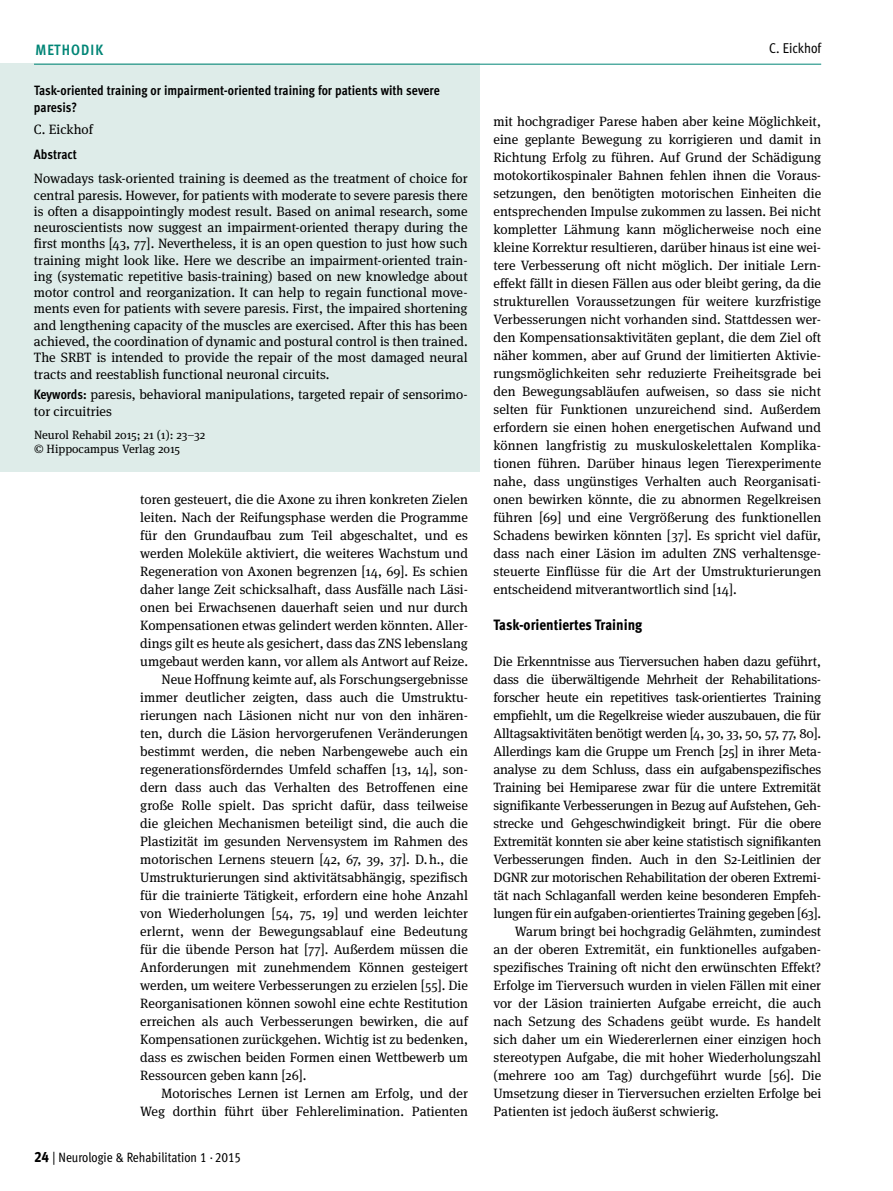
<style>
.page{position:relative;width:893px;height:1191px;background:#fff}
.page>*{position:absolute;margin:0;border:0;box-sizing:border-box;transform-origin:0 0}
.t1{font:15px "Meta Cond Extra Bold LF";color:#000}
.t2{font:700 15px "Meta Cond";letter-spacing:.075em;color:#008576}
.t3{font:14.25px "Meta Cond Book LF";color:#000}
.t4{font:13.5px/18px "Meta Serif Pro";color:#000;text-align:justify}
.t5{font:13.5px/16.5px "Meta Cond Bold LF";color:#000}
.t6{font:13.5px "Meta Cond Book LF";color:#000}
.t7{font:12px/14.4px "Meta Serif Pro";color:#000}
.s1{font-family:"Meta Cond Bold LF"}
.s2{font-family:"Meta Cond Extra Bold LF";font-size:15px}
</style>
<div class="page">
<div style="left:0;top:64px;width:480px;height:408px;background:#deece9"></div>
<hr style="left:34px;top:64px;width:787px;height:1px;background:#008576">
<p class="t2" style="left:36px;top:41px;width:69px">METHODIK</p>
<p class="t3" style="left:769px;top:40px;width:53px">C. Eickhof</p>
<p class="t5" style="left:34px;top:82px;width:407px">Task-oriented training or impairment-oriented training for patients with severe paresis?</p>
<p class="t4" style="left:34px;top:119px;width:61px">C. Eickhof</p>
<p class="t5" style="left:34px;top:145px;width:44px">Abstract</p>
<p class="t4" style="left:34px;top:170px;width:435px;line-height:16.2px">Nowadays task-oriented training is deemed as the treatment of choice for central paresis. However, for patients with moderate to severe paresis there is often a disappointingly modest result. Based on animal research, some neuroscientists now suggest an impairment-oriented therapy during the first months [43, 77]. Nevertheless, it is an open question to just how such training might look like. Here we describe an impairment-oriented train&shy;ing (systematic repetitive basis-training) based on new knowledge about motor control and reorganization. It can help to regain functional move&shy;ments even for patients with severe paresis. First, the impaired shortening and lengthening capacity of the muscles are exercised. After this has been achieved, the coordination of dynamic and postural control is then trained.<br>The SRBT is intended to provide the repair of the most damaged neural tracts and reestablish functional neuronal circuits.</p>
<p class="t4" style="left:34px;top:386px;width:435px;line-height:16.2px"><span class="s1">Keywords:</span> paresis, behavioral manipulations, targeted repair of sensorimo&shy;tor circuitries</p>
<p class="t7" style="left:34px;top:427px;width:173px">Neurol Rehabil 2015; 21 (1): 23–32 © Hippocampus Verlag 2015</p>
<p class="t4" style="left:140px;top:490px;width:329px">toren gesteuert, die die Axone zu ihren konkreten Zielen</p>
<p class="t4" style="left:140px;top:508px;width:329px">leiten. Nach der Reifungsphase werden die Programme</p>
<p class="t4" style="left:140px;top:526px;width:329px">für den Grundaufbau zum Teil abgeschaltet, und es</p>
<p class="t4" style="left:140px;top:544px;width:329px">werden Moleküle aktiviert, die weiteres Wachstum und</p>
<p class="t4" style="left:140px;top:562px;width:329px">Regeneration von Axonen begrenzen [14, 69]. Es schien</p>
<p class="t4" style="left:140px;top:580px;width:329px">daher lange Zeit schicksalhaft, dass Ausfälle nach Läsi-</p>
<p class="t4" style="left:140px;top:598px;width:329px">onen bei Erwachsenen dauerhaft seien und nur durch</p>
<p class="t4" style="left:140px;top:616px;width:329px">Kompensationen etwas gelindert werden könnten. Aller-</p>
<p class="t4" style="left:140px;top:634px;width:329px">dings gilt es heute als gesichert, dass das ZNS lebenslang</p>
<p class="t4" style="left:140px;top:652px;width:329px">umgebaut werden kann, vor allem als Antwort auf Reize.</p>
<p class="t4" style="left:162px;top:670px;width:308px">Neue Hoffnung keimte auf, als Forschungsergebnisse</p>
<p class="t4" style="left:140px;top:688px;width:329px">immer deutlicher zeigten, dass auch die Umstruktu-</p>
<p class="t4" style="left:140px;top:706px;width:329px">rierungen nach Läsionen nicht nur von den inhären-</p>
<p class="t4" style="left:140px;top:724px;width:329px">ten, durch die Läsion hervorgerufenen Veränderungen</p>
<p class="t4" style="left:140px;top:742px;width:329px">bestimmt werden, die neben Narbengewebe auch ein</p>
<p class="t4" style="left:140px;top:760px;width:329px">regenerationsförderndes Umfeld schaffen [13, 14], son-</p>
<p class="t4" style="left:140px;top:778px;width:329px">dern dass auch das Verhalten des Betroffenen eine</p>
<p class="t4" style="left:140px;top:796px;width:329px">große Rolle spielt. Das spricht dafür, dass teilweise</p>
<p class="t4" style="left:140px;top:814px;width:329px">die gleichen Mechanismen beteiligt sind, die auch die</p>
<p class="t4" style="left:140px;top:832px;width:329px">Plastizität im gesunden Nervensystem im Rahmen des</p>
<p class="t4" style="left:140px;top:850px;width:329px">motorischen Lernens steuern [42, 67, 39, 37]. D.h., die</p>
<p class="t4" style="left:140px;top:868px;width:329px">Umstrukturierungen sind aktivitätsabhängig, spezifisch</p>
<p class="t4" style="left:140px;top:886px;width:329px">für die trainierte Tätigkeit, erfordern eine hohe Anzahl</p>
<p class="t4" style="left:140px;top:904px;width:329px">von Wiederholungen [54, 75, 19] und werden leichter</p>
<p class="t4" style="left:140px;top:922px;width:329px">erlernt, wenn der Bewegungsablauf eine Bedeutung</p>
<p class="t4" style="left:140px;top:940px;width:329px">für die übende Person hat [77]. Außerdem müssen die</p>
<p class="t4" style="left:140px;top:958px;width:329px">Anforderungen mit zunehmendem Können gesteigert</p>
<p class="t4" style="left:140px;top:976px;width:329px">werden, um weitere Verbesserungen zu erzielen [55]. Die</p>
<p class="t4" style="left:140px;top:994px;width:329px">Reorganisationen können sowohl eine echte Restitution</p>
<p class="t4" style="left:140px;top:1011px;width:329px">erreichen als auch Verbesserungen bewirken, die auf</p>
<p class="t4" style="left:140px;top:1029px;width:329px">Kompensationen zurückgehen. Wichtig ist zu bedenken,</p>
<p class="t4" style="left:140px;top:1047px;width:329px">dass es zwischen beiden Formen einen Wettbewerb um</p>
<p class="t4" style="left:140px;top:1065px;width:168px">Ressourcen geben kann [26].</p>
<p class="t4" style="left:162px;top:1083px;width:308px">Motorisches Lernen ist Lernen am Erfolg, und der</p>
<p class="t4" style="left:140px;top:1101px;width:329px">Weg dorthin führt über Fehlerelimination. Patienten</p>
<p class="t6" style="left:34px;top:1149px;width:208px"><span class="s2">24</span> | Neurologie &amp; Rehabilitation 1 · 2015</p>
<p class="t4" style="left:493px;top:111px;width:329px">mit hochgradiger Parese haben aber keine Möglichkeit, eine geplante Bewegung zu korrigieren und damit in Richtung Erfolg zu führen. Auf Grund der Schädigung motokortikospinaler Bahnen fehlen ihnen die Voraus&shy;setzungen, den benötigten motorischen Einheiten die entsprechenden Impulse zukommen zu lassen. Bei nicht kompletter Lähmung kann möglicherweise noch eine kleine Korrektur resultieren, darüber hinaus ist eine wei&shy;tere Verbesserung oft nicht möglich. Der initiale Lern&shy;effekt fällt in diesen Fällen aus oder bleibt gering, da die strukturellen Voraussetzungen für weitere kurzfristige Verbesserungen nicht vorhanden sind. Stattdessen wer&shy;den Kompensationsaktivitäten geplant, die dem Ziel oft näher kommen, aber auf Grund der limitierten Aktivie&shy;rungsmöglichkeiten sehr reduzierte Freiheitsgrade bei den Bewegungsabläufen aufweisen, so dass sie nicht selten für Funktionen unzureichend sind. Außerdem erfordern sie einen hohen energetischen Aufwand und können langfristig zu muskuloskelettalen Komplika&shy;tionen führen. Darüber hinaus legen Tierexperimente nahe, dass ungünstiges Verhalten auch Reorganisati&shy;onen bewirken könnte, die zu abnormen Regelkreisen führen [69] und eine Vergrößerung des funktionellen Schadens bewirken könnten [37]. Es spricht viel dafür, dass nach einer Läsion im adulten ZNS verhaltensge&shy;steuerte Einflüsse für die Art der Umstrukturierungen entscheidend mitverantwortlich sind [14].</p>
<p class="t1" style="left:493px;top:616px;width:150px">Task-orientiertes Training</p>
<p class="t4" style="left:493px;top:652px;width:329px">Die Erkenntnisse aus Tierversuchen haben dazu geführt,</p>
<p class="t4" style="left:493px;top:670px;width:329px">dass die überwältigende Mehrheit der Rehabilitations-</p>
<p class="t4" style="left:493px;top:688px;width:329px">forscher heute ein repetitives task-orientiertes Training</p>
<p class="t4" style="left:493px;top:706px;width:329px">empfiehlt, um die Regelkreise wieder auszubauen, die für</p>
<p class="t4" style="left:493px;top:724px;width:329px">Alltagsaktivitäten benötigt werden [4, 30, 33, 50, 57, 77, 80].</p>
<p class="t4" style="left:493px;top:742px;width:329px">Allerdings kam die Gruppe um French [25] in ihrer Meta-</p>
<p class="t4" style="left:493px;top:760px;width:329px">analyse zu dem Schluss, dass ein aufgabenspezifisches</p>
<p class="t4" style="left:493px;top:778px;width:329px">Training bei Hemiparese zwar für die untere Extremität</p>
<p class="t4" style="left:493px;top:796px;width:329px">signifikante Verbesserungen in Bezug auf Aufstehen, Geh-</p>
<p class="t4" style="left:493px;top:814px;width:329px">strecke und Gehgeschwindigkeit bringt. Für die obere</p>
<p class="t4" style="left:493px;top:832px;width:329px">Extremität konnten sie aber keine statistisch signifikanten</p>
<p class="t4" style="left:493px;top:850px;width:329px">Verbesserungen finden. Auch in den S2-Leitlinien der</p>
<p class="t4" style="left:493px;top:868px;width:329px">DGNR zur motorischen Rehabilitation der oberen Extremi-</p>
<p class="t4" style="left:493px;top:886px;width:329px">tät nach Schlaganfall werden keine besonderen Empfeh-</p>
<p class="t4" style="left:493px;top:904px;width:329px">lungen für ein aufgaben-orientiertes Training gegeben [63].</p>
<p class="t4" style="left:515px;top:922px;width:308px">Warum bringt bei hochgradig Gelähmten, zumindest</p>
<p class="t4" style="left:493px;top:940px;width:329px">an der oberen Extremität, ein funktionelles aufgaben-</p>
<p class="t4" style="left:493px;top:958px;width:329px">spezifisches Training oft nicht den erwünschten Effekt?</p>
<p class="t4" style="left:493px;top:976px;width:329px">Erfolge im Tierversuch wurden in vielen Fällen mit einer</p>
<p class="t4" style="left:493px;top:994px;width:329px">vor der Läsion trainierten Aufgabe erreicht, die auch</p>
<p class="t4" style="left:493px;top:1012px;width:329px">nach Setzung des Schadens geübt wurde. Es handelt</p>
<p class="t4" style="left:493px;top:1030px;width:329px">sich daher um ein Wiedererlernen einer einzigen hoch</p>
<p class="t4" style="left:493px;top:1048px;width:329px">stereotypen Aufgabe, die mit hoher Wiederholungszahl</p>
<p class="t4" style="left:493px;top:1066px;width:329px">(mehrere 100 am Tag) durchgeführt wurde [56]. Die</p>
<p class="t4" style="left:493px;top:1084px;width:329px">Umsetzung dieser in Tierversuchen erzielten Erfolge bei</p>
<p class="t4" style="left:493px;top:1102px;width:227px">Patienten ist jedoch äußerst schwierig.</p>
</div>
